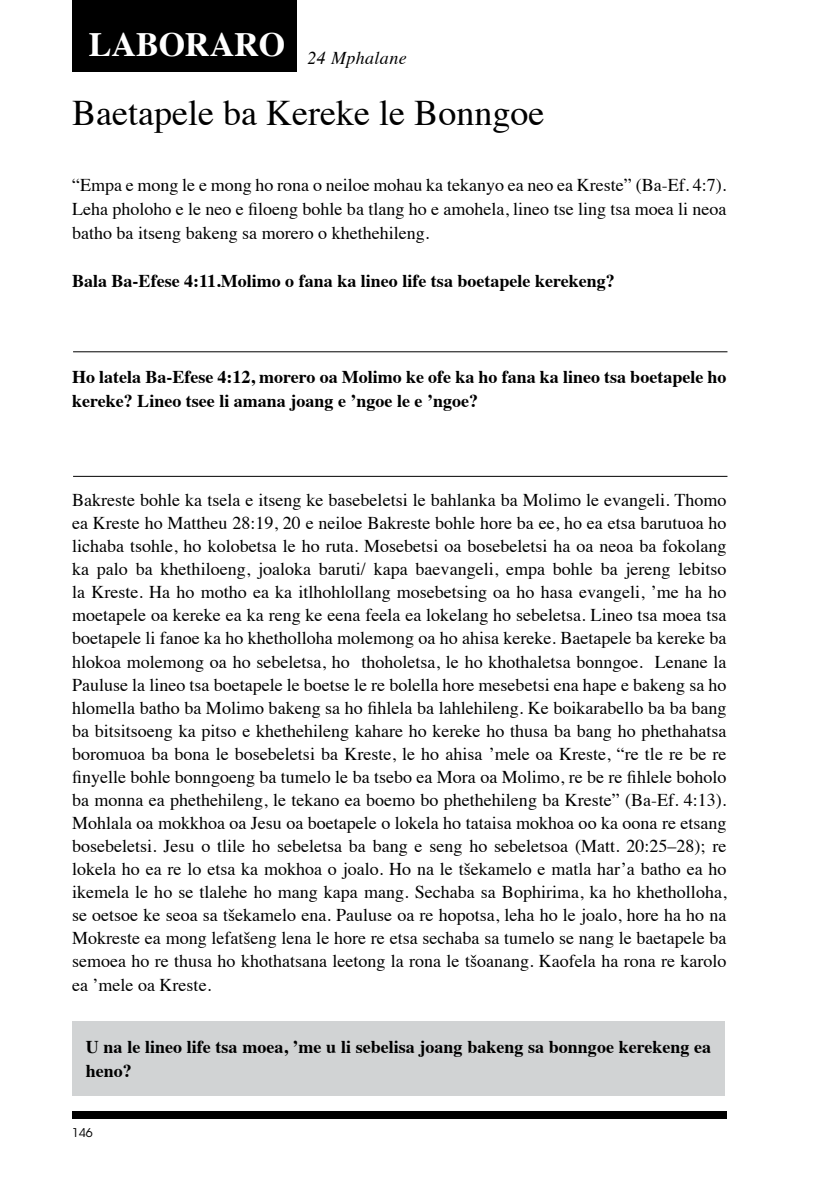
<style>
.page{position:relative;width:840px;height:1191px;background:#fff}
.page>*{position:absolute;margin:0;border:0;box-sizing:border-box;transform-origin:0 0}
.t1{font:36px "Times";color:#000}
.t2{font:18px/23px "Times";color:#000;text-align:justify}
.t3{font:700 18px/24px "Times";color:#000}
.t4{font:italic 18px "Times";letter-spacing:.02em;color:#000}
.t5{font:12px "ITC Avant Garde Std";color:#000}
</style>
<div class="page">
<div style="left:72px;top:1111px;width:654px;height:8px;background:#000"></div>
<div style="left:72px;top:1021px;width:652px;height:74px;background:#d1d3d4"></div>
<div style="left:72px;top:0;width:225px;height:71px;background:#000"></div>
<hr style="left:73px;top:351px;width:654px;height:1px;background:#000">
<hr style="left:73px;top:476px;width:654px;height:1px;background:#000">
<p class="t4" style="left:89px;top:42px;width:319px"><sup>LABORARO</sup> 24 Mphalane</p>
<h1 class="t1" style="left:72px;top:80px;width:473px">Baetapele ba Kereke le Bonngoe</h1>
<p class="t2" style="left:72px;top:172px;width:655px;line-height:24px">“Empa e mong le e mong ho rona o neiloe mohau ka tekanyo ea neo ea Kreste” (Ba-Ef. 4:7).<br>Leha pholoho e le neo e filoeng bohle ba tlang ho e amohela, lineo tse ling tsa moea li neoa batho ba itseng bakeng sa morero o khethehileng.</p>
<p class="t3" style="left:72px;top:267px;width:544px">Bala Ba-Efese 4:11.Molimo o fana ka lineo life tsa boetapele kerekeng?</p>
<p class="t3" style="left:72px;top:363px;width:655px">Ho latela Ba-Efese 4:12, morero oa Molimo ke ofe ka ho fana ka lineo tsa boetapele ho kereke? Lineo tsee li amana joang e ’ngoe le e ’ngoe?</p>
<p class="t2" style="left:72px;top:487px;width:655px">Bakreste bohle ka tsela e itseng ke basebeletsi le bahlanka ba Molimo le evangeli. Thomo ea Kreste ho Mattheu 28:19, 20 e neiloe Bakreste bohle hore ba ee, ho ea etsa barutuoa ho lichaba tsohle, ho kolobetsa le ho ruta. Mosebetsi oa bosebeletsi ha oa neoa ba fokolang ka palo ba khethiloeng, joaloka baruti/ kapa baevangeli, empa bohle ba jereng lebitso la Kreste. Ha ho motho ea ka itlhohlollang mosebetsing oa ho hasa evangeli, ’me ha ho moetapele oa kereke ea ka reng ke eena feela ea lokelang ho sebeletsa. Lineo tsa moea tsa boetapele li fanoe ka ho khetholloha molemong oa ho ahisa kereke. Baetapele ba kereke ba hlokoa molemong oa ho sebeletsa, ho thoholetsa, le ho khothaletsa bonngoe. Lenane la Pauluse la lineo tsa boetapele le boetse le re bolella hore mesebetsi ena hape e bakeng sa ho hlomella batho ba Molimo bakeng sa ho fihlela ba lahlehileng. Ke boikarabello ba ba bang ba bitsitsoeng ka pitso e khethehileng kahare ho kereke ho thusa ba bang ho phethahatsa boromuoa ba bona le bosebeletsi ba Kreste, le ho ahisa ’mele oa Kreste, “re tle re be re finyelle bohle bonngoeng ba tumelo le ba tsebo ea Mora oa Molimo, re be re fihlele boholo ba monna ea phethehileng, le tekano ea boemo bo phethehileng ba Kreste” (Ba-Ef. 4:13).<br>Mohlala oa mokkhoa oa Jesu oa boetapele o lokela ho tataisa mokhoa oo ka oona re etsang bosebeletsi. Jesu o tlile ho sebeletsa ba bang e seng ho sebeletsoa (Matt. 20:25–28); re lokela ho ea re lo etsa ka mokhoa o joalo. Ho na le tšekamelo e matla har’a batho ea ho ikemela le ho se tlalehe ho mang kapa mang. Sechaba sa Bophirima, ka ho khetholloha, se oetsoe ke seoa sa tšekamelo ena. Pauluse oa re hopotsa, leha ho le joalo, hore ha ho na Mokreste ea mong lefatšeng lena le hore re etsa sechaba sa tumelo se nang le baetapele ba semoea ho re thusa ho khothatsana leetong la rona le tšoanang. Kaofela ha rona re karolo ea ’mele oa Kreste.</p>
<p class="t3" style="left:86px;top:1032px;width:626px">U na le lineo life tsa moea, ’me u li sebelisa joang bakeng sa bonngoe kerekeng ea heno?</p>
<p class="t5" style="left:72px;top:1125px;width:22px">146</p>
</div>
